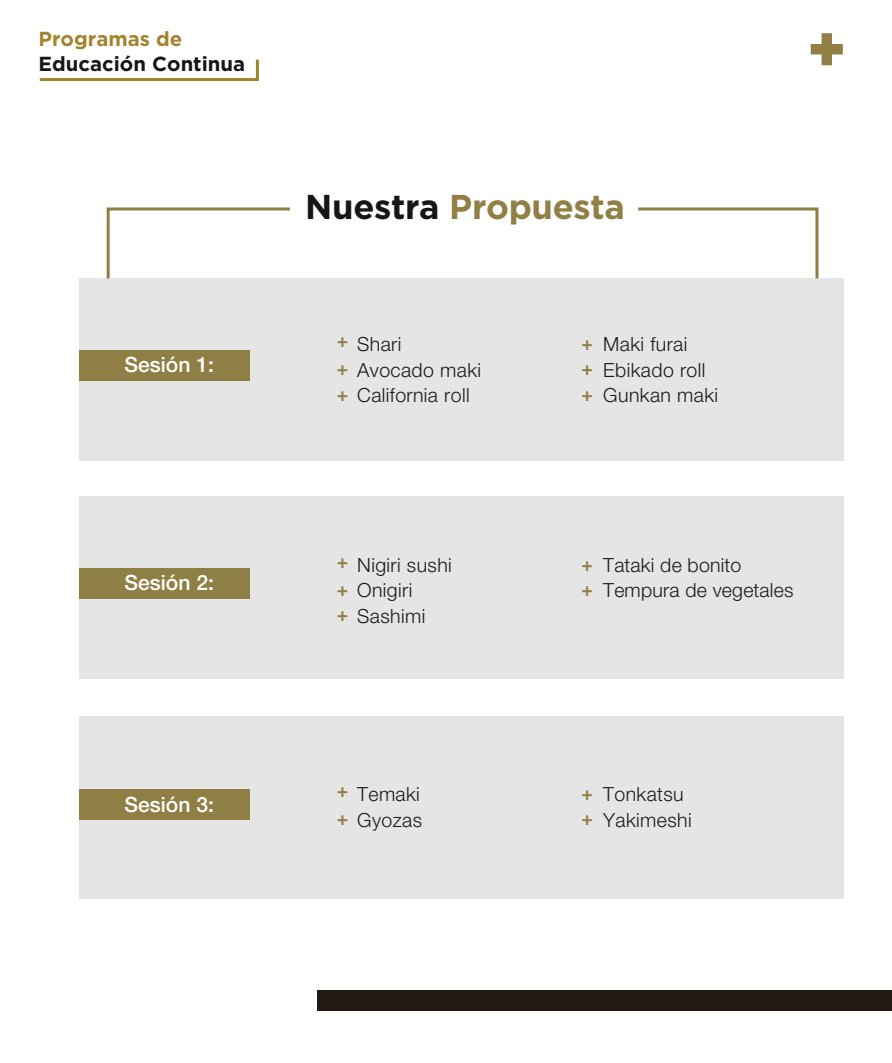
<style>
.page{position:relative;width:892px;height:1063px;background:#fff}
.page>*{position:absolute;margin:0;border:0;box-sizing:border-box;transform-origin:0 0}
.t1{font:700 34.5px "Gotham";letter-spacing:-.01em;color:#927f45}
.t2{font:500 21.15px "Helvetica Neue LT Std";color:#fff}
.t3{font:700 20.25px "Gotham";color:#151619}
.t4{font:700 20.25px "Gotham";color:#a3842e}
.t5{font:300 19.5px/25.5px "Helvetica Neue LT Std";letter-spacing:.02em;color:#201914}
.t6{font:700 19.2px/28.2px "Helvetica Neue LT Std";color:#927f45}
.s1{color:#181614}
.s2{font-weight:700;font-size:19.2px;color:#927f45}
</style>
<div class="page">
<div style="left:79px;top:278px;width:764px;height:183px;background:#e5e5e5"></div>
<div style="left:79px;top:351px;width:171px;height:30px;background:#907f45"></div>
<svg style="left:638px;top:207px;width:181px;height:72px"></svg>
<svg style="left:106px;top:207px;width:184px;height:72px"></svg>
<svg style="left:811px;top:33px;width:32px;height:32px"></svg>
<svg style="left:39px;top:59px;width:220px;height:22px"></svg>
<div style="left:318px;top:990px;width:574px;height:20px;background:#201914"></div>
<div style="left:79px;top:496px;width:764px;height:183px;background:#e5e5e5"></div>
<div style="left:79px;top:716px;width:764px;height:183px;background:#e5e5e5"></div>
<div style="left:79px;top:568px;width:171px;height:30px;background:#907f45"></div>
<div style="left:79px;top:790px;width:171px;height:30px;background:#907f45"></div>
<p class="t4" style="left:39px;top:27px;width:145px">Programas de</p>
<p class="t3" style="left:39px;top:52px;width:208px">Educación Continua</p>
<p class="t2" style="left:124px;top:352px;width:91px">Sesión 1:</p>
<p class="t2" style="left:124px;top:570px;width:91px">Sesión 2:</p>
<h1 class="t1" style="left:305px;top:187px;width:321px"><span class="s1">Nuestra</span> Propuesta</h1>
<p class="t6" style="left:337px;top:326px;width:13px">+ +</p>
<p class="t5" style="left:357px;top:331px;width:125px">Shari<br>Avocado maki<br>California roll</p>
<p class="t6" style="left:581px;top:330px;width:13px;line-height:25.2px">+ +</p>
<p class="t5" style="left:603px;top:331px;width:104px">Maki furai<br>Ebikado roll</p>
<p class="t6" style="left:337px;top:379px;width:13px">+</p>
<p class="t5" style="left:581px;top:382px;width:138px"><span class="s2">+</span> Gunkan maki</p>
<p class="t6" style="left:337px;top:546px;width:13px">+ +</p>
<p class="t5" style="left:357px;top:552px;width:96px">Nigiri sushi<br>Onigiri<br>Sashimi</p>
<p class="t6" style="left:581px;top:551px;width:13px;line-height:25.2px">+ +</p>
<p class="t5" style="left:603px;top:552px;width:192px">Tataki de bonito<br>Tempura de vegetales</p>
<p class="t6" style="left:337px;top:600px;width:13px">+</p>
<p class="t2" style="left:124px;top:791px;width:91px">Sesión 3:</p>
<p class="t6" style="left:337px;top:776px;width:13px">+ +</p>
<p class="t5" style="left:357px;top:781px;width:66px">Temaki<br>Gyozas</p>
<p class="t6" style="left:581px;top:780px;width:13px;line-height:25.2px">+ +</p>
<p class="t5" style="left:603px;top:781px;width:90px">Tonkatsu<br>Yakimeshi</p>
</div>
